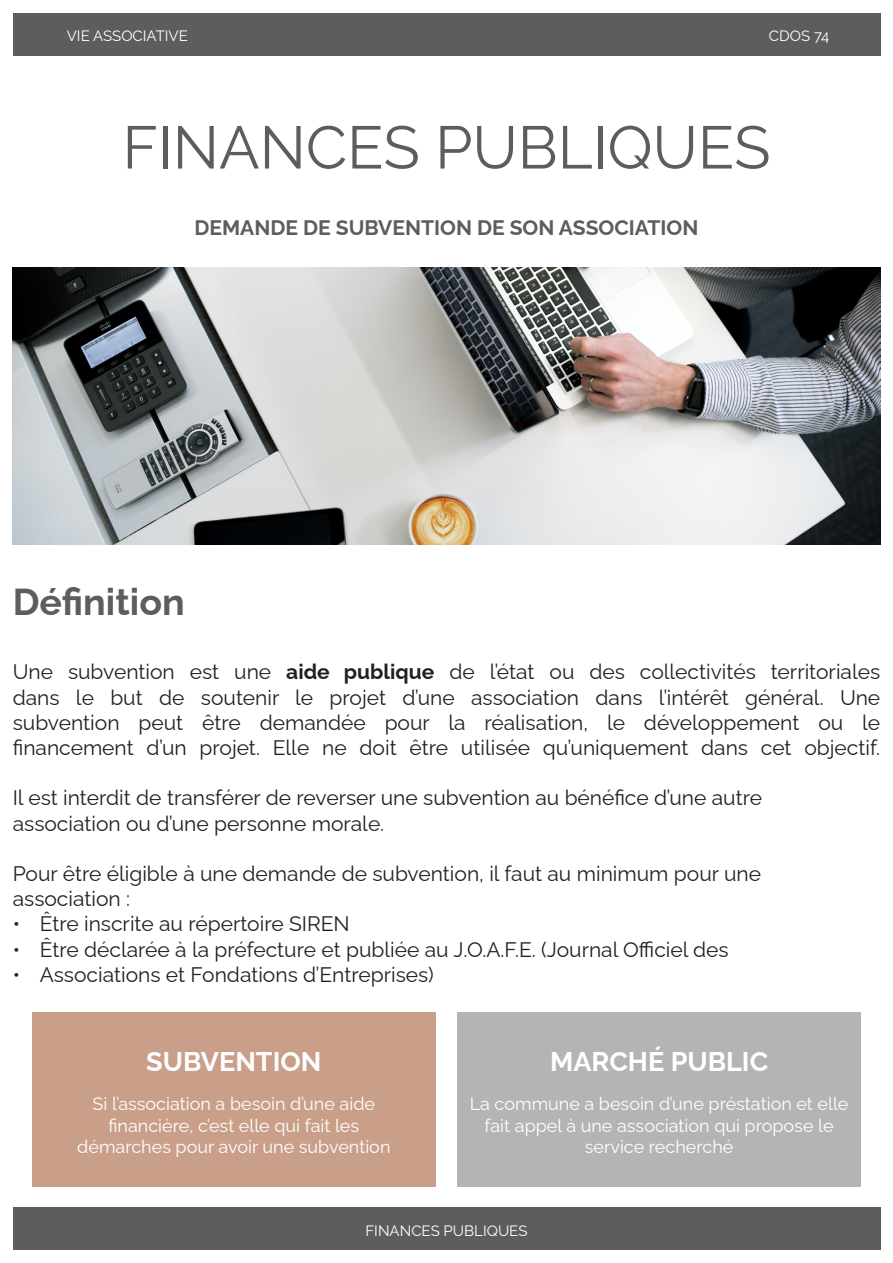
<style>
.page{position:relative;width:893px;height:1263px;background:#fff}
.page>*{position:absolute;margin:0;border:0;box-sizing:border-box;transform-origin:0 0}
.t1{font:100 60px "Raleway";color:#5e5d5c}
.t2{font:100 37.5px "Raleway";color:#5e5d5c}
.t3{font:100 27px "Raleway";color:#fff}
.t4{font:100 21px "Raleway";color:#231f20}
.t5{font:100 21px "Raleway";color:#5e5d5c}
.t6{font:100 18px "Raleway";color:#fff}
.t7{font:100 15px "Raleway";color:#fff}
</style>
<div class="page">
<div style="left:13px;top:13px;width:867px;height:42px;background:#5e5d5c"></div>
<div style="left:13px;top:1208px;width:867px;height:42px;background:#5e5d5c"></div>
<img style="left:13px;top:268px;width:867px;height:276px">
<div style="left:32px;top:1012px;width:404px;height:174px;background:#c99f89"></div>
<div style="left:457px;top:1012px;width:404px;height:174px;background:#b2b4b5"></div>
<p class="t7" style="left:67px;top:24px;width:123px">VIE ASSOCIATIVE</p>
<p class="t7" style="left:769px;top:24px;width:62px">CDOS 74</p>
<p class="t1" style="left:122px;top:99px;width:649px">FINANCES PUBLIQUES</p>
<p class="t5" style="left:194px;top:211px;width:506px">DEMANDE DE SUBVENTION DE SON ASSOCIATION</p>
<p class="t2" style="left:13px;top:572px;width:174px">Définition</p>
<p class="t4" style="left:13px;top:655px;width:869px">Une subvention est une aide publique de l’état ou des collectivités territoriales</p>
<p class="t4" style="left:13px;top:680px;width:869px">dans le but de soutenir le projet d’une association dans l’intérêt général. Une</p>
<p class="t4" style="left:13px;top:706px;width:869px">subvention peut être demandée pour la réalisation, le développement ou le</p>
<p class="t4" style="left:13px;top:731px;width:869px">financement d’un projet. Elle ne doit être utilisée qu’uniquement dans cet objectif.</p>
<p class="t4" style="left:13px;top:781px;width:751px">Il est interdit de transférer de reverser une subvention au bénéfice d’une autre</p>
<p class="t4" style="left:13px;top:806px;width:373px">association ou d’une personne morale.</p>
<p class="t4" style="left:13px;top:857px;width:750px">Pour être éligible à une demande de subvention, il faut au minimum pour une</p>
<p class="t4" style="left:13px;top:882px;width:119px">association :</p>
<p class="t4" style="left:13px;top:907px;width:338px">• Être inscrite au répertoire SIREN</p>
<p class="t4" style="left:13px;top:932px;width:717px">• Être déclarée à la préfecture et publiée au J.O.A.F.E. (Journal Officiel des</p>
<p class="t4" style="left:13px;top:958px;width:423px">• Associations et Fondations d’Entreprises)</p>
<p class="t3" style="left:146px;top:1039px;width:177px">SUBVENTION</p>
<p class="t6" style="left:93px;top:1089px;width:284px">Si l’association a besoin d’une aide</p>
<p class="t6" style="left:109px;top:1111px;width:252px">financière, c’est elle qui fait les</p>
<p class="t6" style="left:77px;top:1133px;width:315px">démarches pour avoir une subvention</p>
<p class="t3" style="left:550px;top:1039px;width:220px">MARCHÉ PUBLIC</p>
<p class="t6" style="left:470px;top:1089px;width:380px">La commune a besoin d’une préstation et elle</p>
<p class="t6" style="left:485px;top:1111px;width:351px">fait appel à une association qui propose le</p>
<p class="t6" style="left:585px;top:1133px;width:150px">service recherché</p>
<p class="t7" style="left:365px;top:1219px;width:164px">FINANCES PUBLIQUES</p>
</div>
